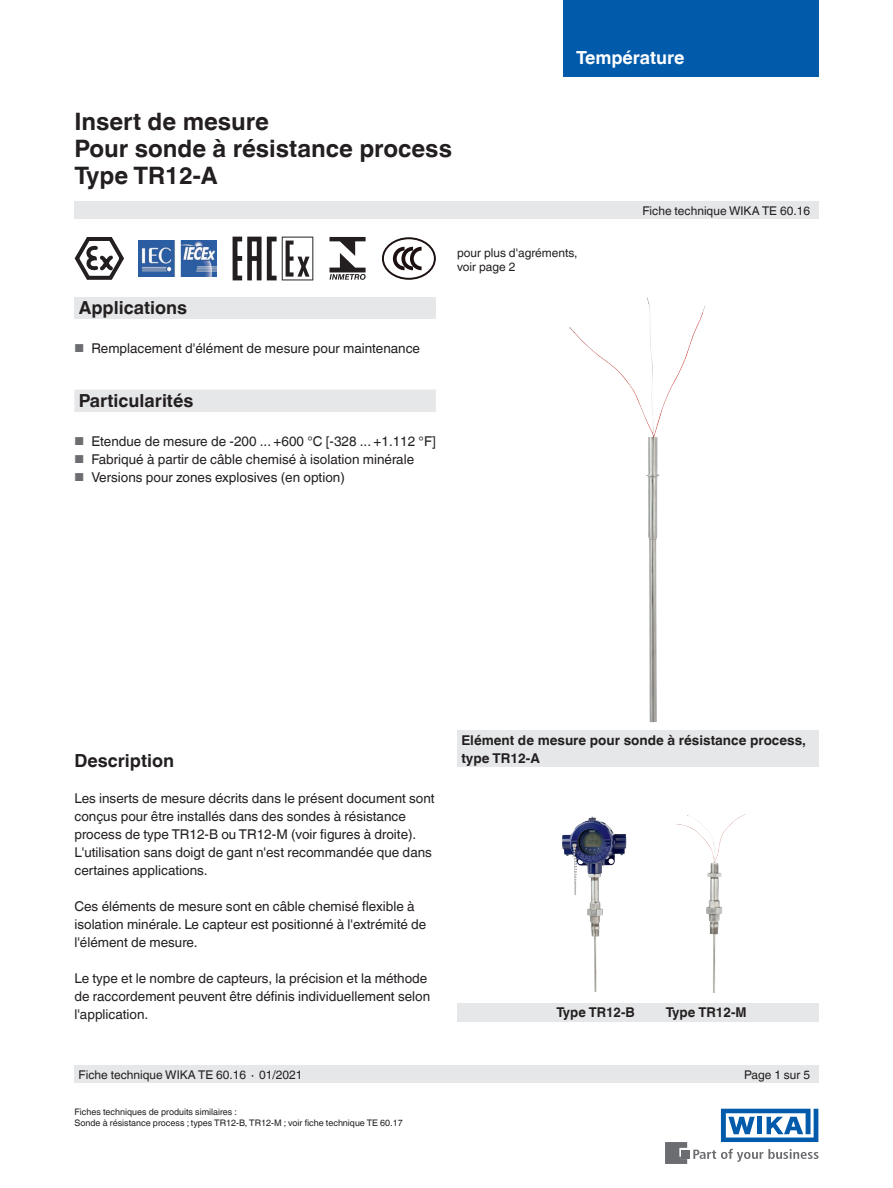
<style>
.page{position:relative;width:893px;height:1188px;background:#fff}
.page>*{position:absolute;margin:0;border:0;box-sizing:border-box;transform-origin:0 0}
.t1{font:700 24px/27px "Helvetica World";color:#231f20}
.t2{font:700 18px "Helvetica World";color:#231f20}
.t3{font:700 18px "Helvetica World";color:#fff}
.t4{font:13.5px/18px "Helvetica World";color:#231f20}
.t5{font:700 13.5px/18px "Helvetica World";color:#231f20}
.t6{font:12px/13.5px "Helvetica World";color:#231f20}
.t7{font:9px/10.5px "Helvetica World";color:#231f20}
.s1{font-size:11.55px;color:#6c6d70}
</style>
<div class="page">
<div style="left:74px;top:297px;width:362px;height:22px;background:#e6e7e9"></div>
<div style="left:74px;top:202px;width:745px;height:17px;background:#e6e7e9"></div>
<div style="left:74px;top:1066px;width:745px;height:17px;background:#e6e7e9"></div>
<svg style="left:693px;top:1149px;width:126px;height:13px"></svg>
<div style="left:682px;top:1150px;width:8px;height:8px;background:#6c6d70"></div>
<svg style="left:665px;top:1142px;width:22px;height:22px"></svg>
<svg style="left:721px;top:1109px;width:97px;height:33px"></svg>
<div style="left:563px;top:0;width:256px;height:77px;background:#015aaa"></div>
<img style="left:569px;top:298px;width:136px;height:425px">
<div style="left:457px;top:731px;width:362px;height:36px;background:#e6e7e9"></div>
<div style="left:74px;top:390px;width:362px;height:22px;background:#e6e7e9"></div>
<img style="left:562px;top:816px;width:30px;height:110px">
<img style="left:676px;top:814px;width:70px;height:178px">
<div style="left:653px;top:1003px;width:166px;height:18px;background:#e6e7e9"></div>
<div style="left:457px;top:1003px;width:196px;height:18px;background:#e6e7e9"></div>
<svg style="left:74px;top:237px;width:50px;height:43px"></svg>
<svg style="left:329px;top:237px;width:37px;height:43px"></svg>
<svg style="left:233px;top:237px;width:80px;height:43px"></svg>
<svg style="left:382px;top:237px;width:54px;height:43px"></svg>
<img style="left:138px;top:241px;width:78px;height:35px">
<h1 class="t1" style="left:74px;top:108px;width:379px">Insert de mesure<br>Pour sonde à résistance process<br>Type TR12-A</h1>
<h2 class="t3" style="left:576px;top:47px;width:110px">Température</h2>
<p class="t6" style="left:642px;top:204px;width:169px">Fiche technique WIKA TE 60.16</p>
<h2 class="t2" style="left:79px;top:297px;width:110px">Applications</h2>
<p class="t4" style="left:74px;top:339px;width:347px"><span class="s1">■</span> Remplacement d'élément de mesure pour maintenance</p>
<h2 class="t2" style="left:79px;top:390px;width:116px">Particularités</h2>
<p class="t4" style="left:74px;top:432px;width:363px"><span class="s1">■</span> Etendue de mesure de -200 ... +600 °C [-328 ... +1.112 °F]</p>
<p class="t4" style="left:74px;top:450px;width:341px"><span class="s1">■</span> Fabriqué à partir de câble chemisé à isolation minérale</p>
<p class="t4" style="left:74px;top:468px;width:272px"><span class="s1">■</span> Versions pour zones explosives (en option)</p>
<p class="t6" style="left:457px;top:246px;width:122px">pour plus d'agréments, voir page 2</p>
<h2 class="t2" style="left:74px;top:750px;width:101px">Description</h2>
<p class="t4" style="left:74px;top:789px;width:362px">Les inserts de mesure décrits dans le présent document sont conçus pour être installés dans des sondes à résistance process de type TR12-B ou TR12-M (voir figures à droite).<br>L'utilisation sans doigt de gant n'est recommandée que dans certaines applications.</p>
<p class="t4" style="left:74px;top:897px;width:353px">Ces éléments de mesure sont en câble chemisé flexible à isolation minérale. Le capteur est positionné à l'extrémité de l'élément de mesure.</p>
<p class="t4" style="left:74px;top:969px;width:357px">Le type et le nombre de capteurs, la précision et la méthode de raccordement peuvent être définis individuellement selon l'application.</p>
<p class="t5" style="left:461px;top:731px;width:346px">Elément de mesure pour sonde à résistance process, type TR12-A</p>
<p class="t5" style="left:556px;top:1003px;width:80px">Type TR12-B</p>
<p class="t5" style="left:666px;top:1003px;width:82px">Type TR12-M</p>
<p class="t6" style="left:79px;top:1068px;width:225px">Fiche technique WIKA TE 60.16 ∙ 01/2021</p>
<p class="t6" style="left:744px;top:1068px;width:67px">Page 1 sur 5</p>
<p class="t7" style="left:74px;top:1107px;width:330px">Fiches techniques de produits similaires :<br>Sonde à résistance process ; types TR12-B, TR12-M ; voir fiche technique TE 60.17</p>
</div>
